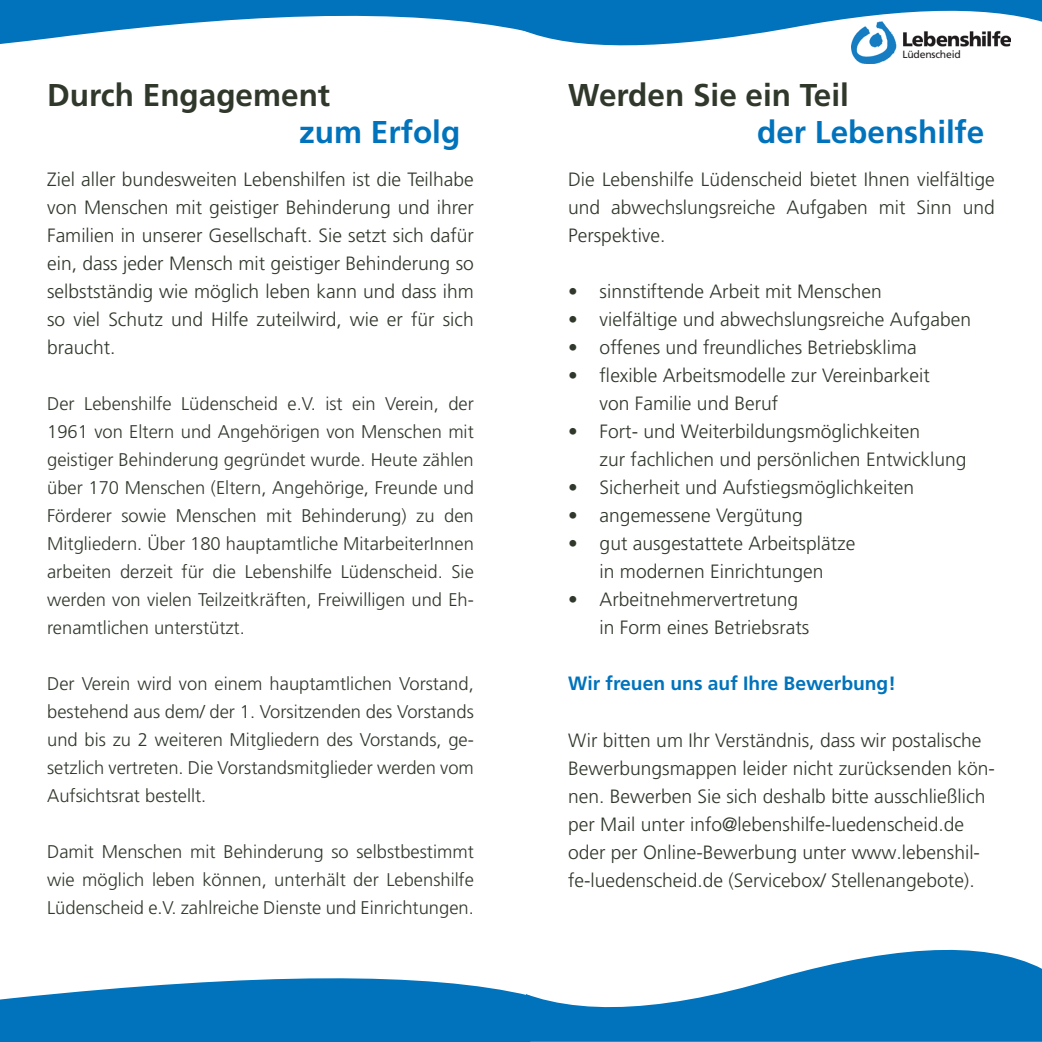
<style>
.page{position:relative;width:1042px;height:1042px;background:#fff}
.page>*{position:absolute;margin:0;border:0;box-sizing:border-box;transform-origin:0 0}
.t1{font:700 31.5px "Frutiger LT Pro";color:#30382b}
.t2{font:700 31.5px "Frutiger LT Pro";color:#0073bc}
.t3{font:300 19.25px/28px "Frutiger LT Pro";color:#30382b}
.t4{font:700 19.25px "Frutiger LT Pro";color:#0073bc}
.t5{font:300 18.38px/28px "Frutiger LT Pro";color:#30382b;text-align:justify}
.t6{font:10.5px "Frutiger LT Pro";letter-spacing:-.02em;color:#231f20}
</style>
<div class="page">
<svg style="left:530px;top:949px;width:512px;height:93px;fill:#0073bc"></svg>
<svg style="left:0;top:978px;width:530px;height:64px;background:#1c82c3"></svg>
<svg style="left:0;top:0;width:1042px;height:64px"></svg>
<h1 class="t1" style="left:47px;top:76px;width:284px">Durch Engagement</h1>
<h1 class="t2" style="left:299px;top:114px;width:163px">zum Erfolg</h1>
<p class="t3" style="left:47px;top:166px;width:428px;text-align:justify">Ziel aller bundesweiten Lebenshilfen ist die Teilhabe von Menschen mit geistiger Behinderung und ihrer Familien in unserer Gesellschaft. Sie setzt sich dafür ein, dass jeder Mensch mit geistiger Behinderung so selbstständig wie möglich leben kann und dass ihm so viel Schutz und Hilfe zuteilwird, wie er für sich braucht.</p>
<p class="t5" style="left:47px;top:390px;width:428px">Der Lebenshilfe Lüdenscheid e.V. ist ein Verein, der 1961 von Eltern und Angehörigen von Menschen mit geistiger Behinderung gegründet wurde. Heute zählen über 170 Menschen (Eltern, Angehörige, Freunde und Förderer sowie Menschen mit Behinderung) zu den Mitgliedern. Über 180 hauptamtliche MitarbeiterInnen arbeiten derzeit für die Lebenshilfe Lüdenscheid. Sie werden von vielen Teilzeitkräften, Freiwilligen und Eh&shy;renamtlichen unterstützt.</p>
<p class="t5" style="left:47px;top:670px;width:428px">Der Verein wird von einem hauptamtlichen Vorstand, bestehend aus dem/ der 1. Vorsitzenden des Vorstands und bis zu 2 weiteren Mitgliedern des Vorstands, ge&shy;setzlich vertreten. Die Vorstandsmitglieder werden vom Aufsichtsrat bestellt.</p>
<p class="t5" style="left:47px;top:838px;width:428px">Damit Menschen mit Behinderung so selbstbestimmt wie möglich leben können, unterhält der Lebenshilfe Lüdenscheid e.V. zahlreiche Dienste und Einrichtungen.</p>
<p class="t6" style="left:902px;top:48px;width:60px">Lüdenscheid</p>
<h1 class="t1" style="left:568px;top:76px;width:282px">Werden Sie ein Teil</h1>
<h1 class="t2" style="left:757px;top:114px;width:228px">der Lebenshilfe</h1>
<p class="t3" style="left:568px;top:166px;width:428px;text-align:justify">Die Lebenshilfe Lüdenscheid bietet Ihnen vielfältige und abwechslungsreiche Aufgaben mit Sinn und Perspektive.</p>
<p class="t3" style="left:568px;top:278px;width:315px">• sinnstiftende Arbeit mit Menschen</p>
<p class="t3" style="left:568px;top:306px;width:405px">• vielfältige und abwechslungsreiche Aufgaben</p>
<p class="t3" style="left:568px;top:334px;width:350px">• offenes und freundliches Betriebsklima</p>
<p class="t3" style="left:599px;top:362px;width:332px;text-indent:-31px">• flexible Arbeitsmodelle zur Vereinbarkeit von Familie und Beruf</p>
<p class="t3" style="left:599px;top:418px;width:368px;text-indent:-31px">• Fort- und Weiterbildungsmöglichkeiten<br>zur fachlichen und persönlichen Entwicklung</p>
<p class="t3" style="left:568px;top:474px;width:347px">• Sicherheit und Aufstiegsmöglichkeiten</p>
<p class="t3" style="left:568px;top:502px;width:236px">• angemessene Vergütung</p>
<p class="t3" style="left:568px;top:530px;width:289px;text-align:center">• gut ausgestattete Arbeitsplätze in modernen Einrichtungen</p>
<p class="t3" style="left:599px;top:586px;width:211px;text-indent:-31px">• Arbeitnehmervertretung in Form eines Betriebsrats</p>
<p class="t4" style="left:568px;top:672px;width:329px">Wir freuen uns auf Ihre Bewerbung!</p>
<p class="t3" style="left:568px;top:726px;width:428px">Wir bitten um Ihr Verständnis, dass wir postalische Bewerbungsmappen leider nicht zurücksenden kön&shy;nen. Bewerben Sie sich deshalb bitte ausschließlich per Mail unter info@lebenshilfe-luedenscheid.de oder per Online-Bewerbung unter www.lebenshil&shy;fe-luedenscheid.de (Servicebox/ Stellenangebote).</p>
</div>
